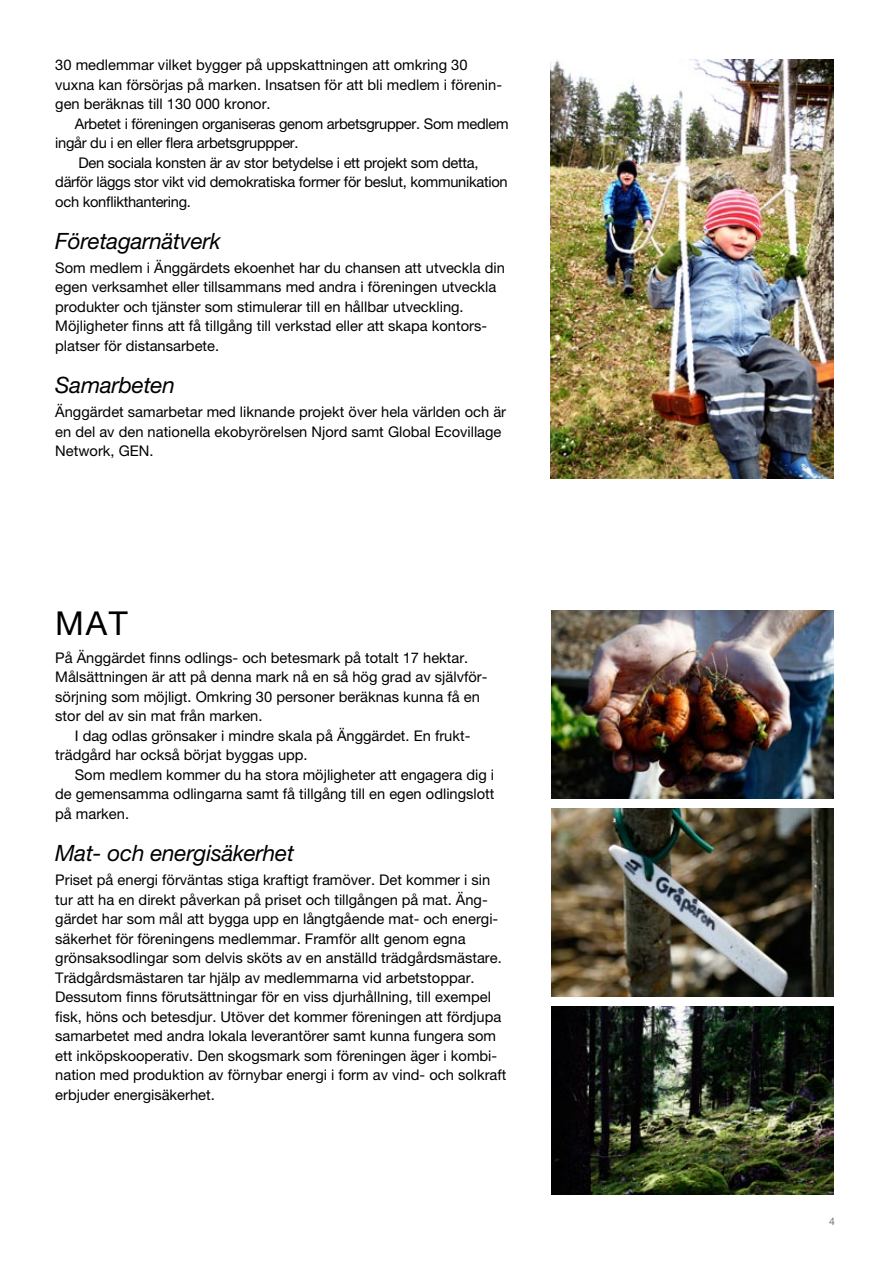
<style>
.page{position:relative;width:893px;height:1263px;background:#fff}
.page>*{position:absolute;margin:0;border:0;box-sizing:border-box;transform-origin:0 0}
.t1{font:33px "Helvetica Neue LT Pro";color:#000}
.t2{font:italic 22.5px "Helvetica Neue LT Pro";letter-spacing:-.01em;color:#000}
.t3{font:14.7px/19.5px "Helvetica Neue LT Pro";color:#000}
.t4{font:14.7px "Helvetica Neue LT Pro";letter-spacing:-.02em;color:#000}
.t5{font:10.5px "Helvetica Neue LT Pro";color:#707173}
</style>
<div class="page">
<img style="left:551px;top:610px;width:282px;height:188px">
<img style="left:551px;top:808px;width:282px;height:189px">
<img style="left:551px;top:1007px;width:282px;height:188px">
<img style="left:550px;top:60px;width:284px;height:418px">
<p class="t3" style="left:55px;top:55px;width:448px">30 medlemmar vilket bygger på uppskattningen att omkring 30 vuxna kan försörjas på marken. Insatsen för att bli medlem i förenin&shy;gen beräknas till 130 000 kronor.</p>
<p class="t4" style="left:75px;top:115px;width:435px">Arbetet i föreningen organiseras genom arbetsgrupper. Som medlem</p>
<p class="t4" style="left:55px;top:134px;width:245px">ingår du i en eller flera arbetsgruppper.</p>
<p class="t4" style="left:79px;top:154px;width:401px">Den sociala konsten är av stor betydelse i ett projekt som detta,</p>
<p class="t4" style="left:55px;top:173px;width:454px">därför läggs stor vikt vid demokratiska former för beslut, kommunikation</p>
<p class="t4" style="left:55px;top:193px;width:137px">och konflikthantering.</p>
<h2 class="t2" style="left:55px;top:227px;width:167px">Företagarnätverk</h2>
<p class="t3" style="left:55px;top:258px;width:451px">Som medlem i Änggärdets ekoenhet har du chansen att utveckla din egen verksamhet eller tillsammans med andra i föreningen utveckla produkter och tjänster som stimulerar till en hållbar utveckling.<br>Möjligheter finns att få tillgång till verkstad eller att skapa kontors&shy;platser för distansarbete.</p>
<h2 class="t2" style="left:55px;top:372px;width:121px">Samarbeten</h2>
<p class="t3" style="left:55px;top:402px;width:452px">Änggärdet samarbetar med liknande projekt över hela världen och är en del av den nationella ekobyrörelsen Njord samt Global Ecovillage<br>Network, GEN.</p>
<h1 class="t1" style="left:55px;top:603px;width:74px">Mat</h1>
<p class="t3" style="left:55px;top:648px;width:432px">På Änggärdet finns odlings- och betesmark på totalt 17 hektar.<br>Målsättningen är att på denna mark nå en så hög grad av självför&shy;sörjning som möjligt. Omkring 30 personer beräknas kunna få en stor del av sin mat från marken.</p>
<p class="t3" style="left:55px;top:726px;width:417px;text-indent:20px">I dag odlas grönsaker i mindre skala på Änggärdet. En frukt&shy;trädgård har också börjat byggas upp.</p>
<p class="t3" style="left:55px;top:765px;width:441px;text-align:justify;text-indent:20px">Som medlem kommer du ha stora möjligheter att engagera dig i de gemensamma odlingarna samt få tillgång till en egen odlingslott på marken.</p>
<h2 class="t2" style="left:55px;top:840px;width:240px">Mat- och energisäkerhet</h2>
<p class="t3" style="left:55px;top:870px;width:453px">Priset på energi förväntas stiga kraftigt framöver. Det kommer i sin tur att ha en direkt påverkan på priset och tillgången på mat. Äng&shy;gärdet har som mål att bygga upp en långtgående mat- och energi&shy;säkerhet för föreningens medlemmar. Framför allt genom egna grönsaksodlingar som delvis sköts av en anställd trädgårdsmästare.<br>Trädgårdsmästaren tar hjälp av medlemmarna vid arbetstoppar.<br>Dessutom finns förutsättningar för en viss djurhållning, till exempel fisk, höns och betesdjur. Utöver det kommer föreningen att fördjupa samarbetet med andra lokala leverantörer samt kunna fungera som ett inköpskooperativ. Den skogsmark som föreningen äger i kombi&shy;nation med produktion av förnybar energi i form av vind- och solkraft erbjuder energisäkerhet.</p>
<p class="t5" style="left:829px;top:1215px;width:7px">4</p>
</div>
